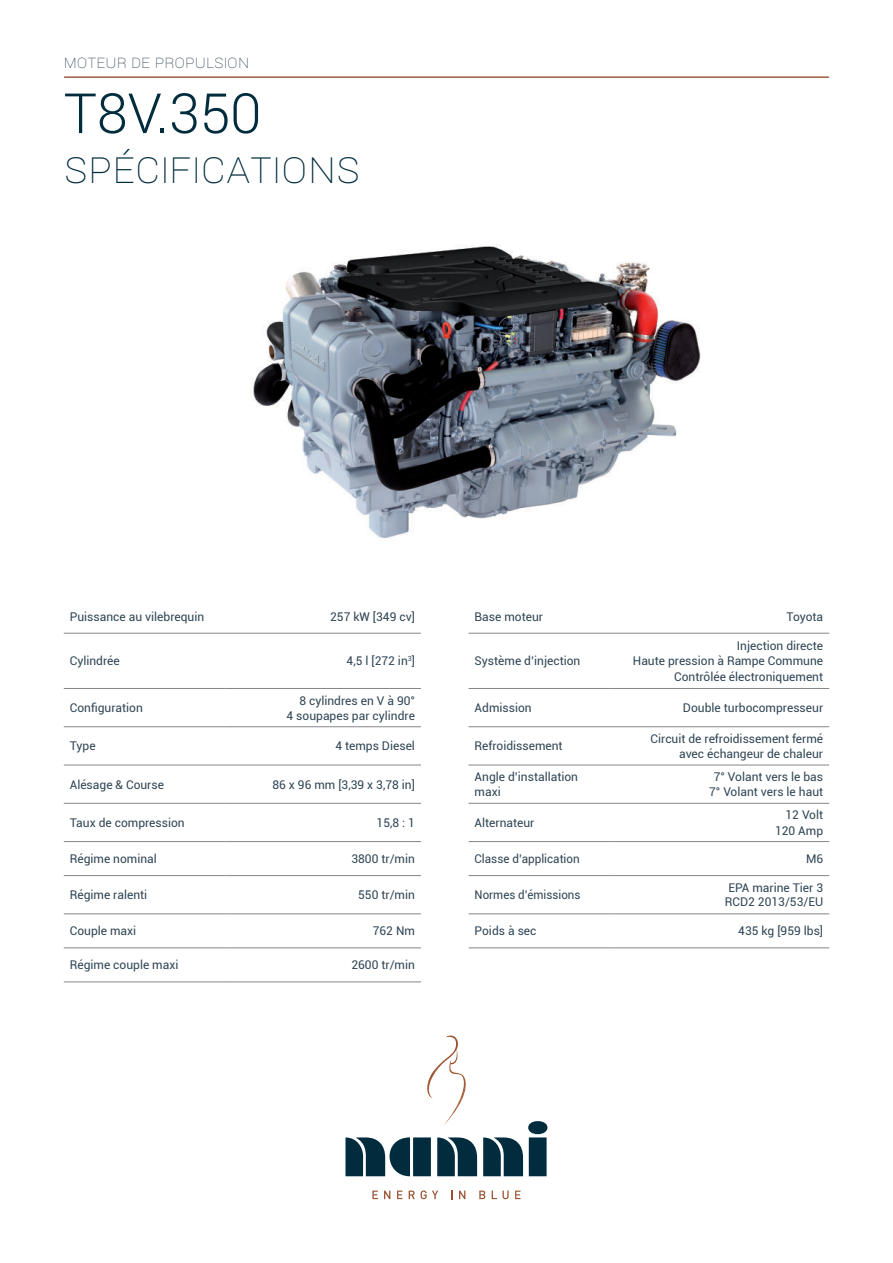
<style>
.page{position:relative;width:893px;height:1263px;background:#fff}
.page>*{position:absolute;margin:0;border:0;box-sizing:border-box;transform-origin:0 0}
.t1{font:300 55.5px "Roboto";color:#002c3d}
.t2{font:100 45px "Roboto";color:#002c3d}
.t3{font:100 18px "Roboto";color:#2f4554}
.t4{font:12px/15.3px "Roboto";color:#2f4554;text-align:right}
.t5{font:12px "Roboto";color:#2f4554;scale:.96 1}
</style>
<div class="page">
<hr style="left:65px;top:76px;width:763px;height:2px;background:#9b5c41">
<svg style="left:345px;top:1137px;width:86px;height:39px"></svg>
<svg style="left:437px;top:1137px;width:40px;height:39px;background:#254b59"></svg>
<svg style="left:483px;top:1121px;width:65px;height:55px"></svg>
<svg style="left:372px;top:1190px;width:6px;height:9px"></svg>
<svg style="left:384px;top:1190px;width:6px;height:9px"></svg>
<svg style="left:397px;top:1190px;width:5px;height:9px"></svg>
<svg style="left:409px;top:1190px;width:6px;height:9px"></svg>
<svg style="left:421px;top:1190px;width:17px;height:9px"></svg>
<svg style="left:459px;top:1190px;width:6px;height:9px"></svg>
<svg style="left:479px;top:1190px;width:6px;height:9px"></svg>
<svg style="left:492px;top:1190px;width:17px;height:9px"></svg>
<svg style="left:515px;top:1190px;width:6px;height:9px"></svg>
<img style="left:427px;top:1035px;width:39px;height:90px">
<hr style="left:64px;top:633px;width:161px;height:1px;background:#86858b">
<hr style="left:225px;top:633px;width:196px;height:1px;background:#86858b">
<hr style="left:64px;top:688px;width:161px;height:1px;background:#86858b">
<hr style="left:225px;top:688px;width:196px;height:1px;background:#86858b">
<hr style="left:64px;top:726px;width:161px;height:1px;background:#86858b">
<hr style="left:225px;top:726px;width:196px;height:1px;background:#86858b">
<hr style="left:64px;top:765px;width:161px;height:1px;background:#86858b">
<hr style="left:225px;top:765px;width:196px;height:1px;background:#86858b">
<hr style="left:64px;top:803px;width:161px;height:1px;background:#86858b">
<hr style="left:225px;top:803px;width:196px;height:1px;background:#86858b">
<hr style="left:64px;top:841px;width:161px;height:1px;background:#86858b">
<hr style="left:225px;top:841px;width:196px;height:1px;background:#86858b">
<hr style="left:64px;top:875px;width:161px;height:1px;background:#86858b">
<hr style="left:225px;top:875px;width:196px;height:1px;background:#86858b">
<hr style="left:64px;top:913px;width:161px;height:1px;background:#86858b">
<hr style="left:225px;top:913px;width:196px;height:1px;background:#86858b">
<hr style="left:469px;top:913px;width:140px;height:1px;background:#86858b">
<hr style="left:609px;top:913px;width:220px;height:1px;background:#86858b">
<hr style="left:64px;top:947px;width:161px;height:1px;background:#86858b">
<hr style="left:225px;top:947px;width:196px;height:1px;background:#86858b">
<hr style="left:469px;top:947px;width:140px;height:1px;background:#86858b">
<hr style="left:609px;top:947px;width:220px;height:1px;background:#86858b">
<hr style="left:64px;top:981px;width:161px;height:1px;background:#86858b">
<hr style="left:225px;top:981px;width:196px;height:1px;background:#86858b">
<hr style="left:469px;top:633px;width:140px;height:1px;background:#86858b">
<hr style="left:609px;top:633px;width:220px;height:1px;background:#86858b">
<hr style="left:469px;top:688px;width:140px;height:1px;background:#86858b">
<hr style="left:609px;top:688px;width:220px;height:1px;background:#86858b">
<hr style="left:469px;top:726px;width:140px;height:1px;background:#86858b">
<hr style="left:609px;top:726px;width:220px;height:1px;background:#86858b">
<hr style="left:469px;top:765px;width:140px;height:1px;background:#86858b">
<hr style="left:609px;top:765px;width:220px;height:1px;background:#86858b">
<hr style="left:469px;top:803px;width:140px;height:1px;background:#86858b">
<hr style="left:609px;top:803px;width:220px;height:1px;background:#86858b">
<hr style="left:469px;top:841px;width:140px;height:1px;background:#86858b">
<hr style="left:609px;top:841px;width:220px;height:1px;background:#86858b">
<hr style="left:469px;top:875px;width:140px;height:1px;background:#86858b">
<hr style="left:609px;top:875px;width:220px;height:1px;background:#86858b">
<img style="left:252px;top:245px;width:449px;height:294px">
<h3 class="t3" style="left:64px;top:49px;width:187px">MOTEUR DE PROPULSION</h3>
<h1 class="t1" style="left:64px;top:81px;width:199px">T8V.350</h1>
<h2 class="t2" style="left:64px;top:135px;width:298px">SPÉCIFICATIONS</h2>
<p class="t4" style="left:70px;top:609px;width:136px">Puissance au vilebrequin</p>
<p class="t4" style="left:330px;top:609px;width:86px">257 kW [349 cv]</p>
<p class="t4" style="left:475px;top:609px;width:70px">Base moteur</p>
<p class="t4" style="left:786px;top:609px;width:38px">Toyota</p>
<p class="t4" style="left:70px;top:654px;width:51px">Cylindrée</p>
<p class="t4" style="left:347px;top:654px;width:70px">4,5 l [272 in<sup>3</sup>]</p>
<p class="t4" style="left:475px;top:654px;width:107px">Système d’injection</p>
<p class="t4" style="left:633px;top:639px;width:192px">Injection directe<br>Haute pression à Rampe Commune<br>Contrôlée électroniquement</p>
<p class="t4" style="left:70px;top:700px;width:75px">Configuration</p>
<p class="t4" style="left:287px;top:693px;width:130px">8 cylindres en V à 90°<br>4 soupapes par cylindre</p>
<p class="t4" style="left:475px;top:701px;width:59px">Admission</p>
<p class="t4" style="left:683px;top:701px;width:142px">Double turbocompresseur</p>
<p class="t4" style="left:70px;top:739px;width:27px">Type</p>
<p class="t4" style="left:335px;top:739px;width:81px">4 temps Diesel</p>
<p class="t4" style="left:475px;top:739px;width:90px">Refroidissement</p>
<p class="t4" style="left:651px;top:732px;width:174px">Circuit de refroidissement fermé avec échangeur de chaleur</p>
<p class="t4" style="left:70px;top:776px;width:96px">Alésage &amp; Course</p>
<p class="t4" style="left:272px;top:777px;width:144px">86 x 96 mm [3,39 x 3,78 in]</p>
<p class="t4" style="left:475px;top:769px;width:105px;line-height:14.4px;text-align:left">Angle d’installation maxi</p>
<p class="t4" style="left:709px;top:770px;width:116px;text-align:center">7° Volant vers le bas<br>7° Volant vers le haut</p>
<p class="t4" style="left:70px;top:816px;width:117px">Taux de compression</p>
<p class="t4" style="left:377px;top:816px;width:40px">15,8 : 1</p>
<p class="t4" style="left:475px;top:816px;width:61px">Alternateur</p>
<p class="t4" style="left:775px;top:808px;width:50px">12 Volt<br>120 Amp</p>
<p class="t4" style="left:70px;top:851px;width:89px">Régime nominal</p>
<p class="t4" style="left:351px;top:852px;width:65px">3800 tr/min</p>
<p class="t4" style="left:475px;top:852px;width:107px">Classe d’application</p>
<p class="t4" style="left:806px;top:852px;width:19px">M6</p>
<p class="t4" style="left:70px;top:887px;width:79px">Régime ralenti</p>
<p class="t4" style="left:358px;top:888px;width:58px">550 tr/min</p>
<p class="t5" style="left:475px;top:889px;width:112px">Normes d’émissions</p>
<p class="t4" style="left:725px;top:881px;width:100px;line-height:14.4px;text-align:left">EPA marine Tier 3<br>RCD2 2013/53/EU</p>
<p class="t4" style="left:70px;top:924px;width:68px">Couple maxi</p>
<p class="t4" style="left:373px;top:924px;width:44px">762 Nm</p>
<p class="t4" style="left:475px;top:924px;width:63px">Poids à sec</p>
<p class="t4" style="left:738px;top:923px;width:86px">435 kg [959 lbs]</p>
<p class="t4" style="left:70px;top:957px;width:110px">Régime couple maxi</p>
<p class="t4" style="left:351px;top:958px;width:65px">2600 tr/min</p>
</div>
